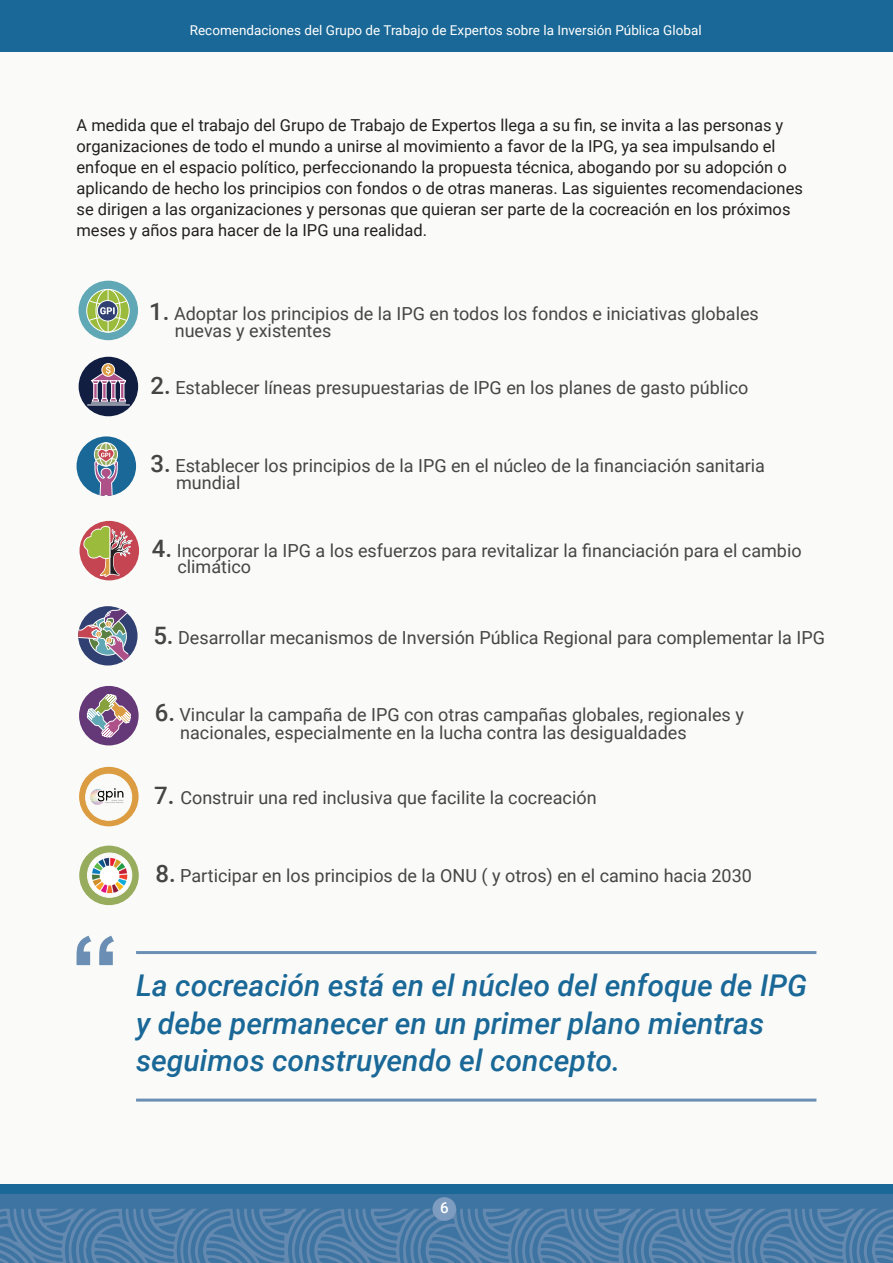
<style>
.page{position:relative;width:893px;height:1263px;background:#fafbf8}
.page>*{position:absolute;margin:0;border:0;box-sizing:border-box;transform-origin:0 0}
.t1{font:italic 500 30px/37.5px "Roboto";color:#1a6897}
.t2{font:18px/17px "Roboto";color:#454545}
.t3{font:16.5px/21px "Roboto";color:#231f20}
.t4{font:500 15px "Roboto";color:#fff}
.t5{font:13.5px "Roboto";color:#fff}
.s1{font-weight:500;font-size:24px}
</style>
<div class="page">
<div style="left:0;top:1184px;width:893px;height:79px;background:#1a6897"></div>
<div style="left:0;top:1194px;width:893px;height:69px;background:#3e74a1"></div>
<svg style="left:0;top:1209px;width:893px;height:54px"></svg>
<div style="left:0;top:0;width:893px;height:52px;background:#1a6897"></div>
<div style="left:432px;top:1197px;width:24px;height:24px;background:#7d9cbf;border-radius:50%"></div>
<div style="left:79px;top:846px;width:60px;height:59px;background:#98ac5d;border-radius:50%"></div>
<div style="left:87px;top:853px;width:45px;height:44px;background:#fafbf8;border-radius:50%"></div>
<img style="left:92px;top:857px;width:36px;height:36px">
<div style="left:87px;top:853px;width:45px;height:45px;border:1px solid #fafbf8;border-radius:50%"></div>
<svg style="left:79px;top:767px;width:60px;height:59px"></svg>
<div style="left:86px;top:774px;width:46px;height:46px;background:#fafbf8;border-radius:50%"></div>
<div style="left:85px;top:774px;width:47px;height:47px;border:1px solid #fafbf8;border-radius:50%"></div>
<img style="left:90px;top:788px;width:34px;height:17px">
<div style="left:79px;top:686px;width:60px;height:59px;background:#653877;border-radius:50%"></div>
<svg style="left:86px;top:693px;width:46px;height:45px"></svg>
<svg style="left:78px;top:606px;width:60px;height:59px"></svg>
<svg style="left:78px;top:606px;width:55px;height:57px"></svg>
<div style="left:80px;top:521px;width:59px;height:59px;background:#c54652;border-radius:50%"></div>
<svg style="left:80px;top:525px;width:53px;height:53px"></svg>
<div style="left:77px;top:436px;width:59px;height:60px;background:#1a6897;border-radius:50%"></div>
<div style="left:94px;top:442px;width:24px;height:24px;border:1px solid #fff;border-radius:50%"></div>
<div style="left:99px;top:442px;width:14px;height:24px;border:1px solid #fff;border-radius:50%"></div>
<svg style="left:94px;top:443px;width:24px;height:53px"></svg>
<div style="left:79px;top:357px;width:59px;height:59px;background:#121e41;border-radius:50%"></div>
<hr style="left:88px;top:404px;width:41px;height:1px;background:#fff">
<div style="left:101px;top:363px;width:14px;height:14px;border:1px solid #fff;border-radius:50%"></div>
<svg style="left:88px;top:365px;width:39px;height:41px"></svg>
<div style="left:79px;top:281px;width:59px;height:59px;background:#60a8b5;border-radius:50%"></div>
<svg style="left:87px;top:290px;width:43px;height:42px"></svg>
<div style="left:86px;top:289px;width:44px;height:44px;border:1px solid #fff;border-radius:50%"></div>
<div style="left:96px;top:289px;width:25px;height:44px;border:1px solid #fff;border-radius:50%"></div>
<hr style="left:108px;top:290px;width:1px;height:42px;background:#fff">
<svg style="left:88px;top:299px;width:40px;height:23px"></svg>
<hr style="left:136px;top:1098px;width:680px;height:3px;background:#6b8fb4">
<hr style="left:136px;top:951px;width:680px;height:3px;background:#6b8fb4">
<svg style="left:77px;top:936px;width:37px;height:29px"></svg>
<p class="t5" style="left:190px;top:21px;width:513px">Recomendaciones del Grupo de Trabajo de Expertos sobre la Inversión Pública Global</p>
<p class="t3" style="left:77px;top:114px;width:728px">A medida que el trabajo del Grupo de Trabajo de Expertos llega a su fin, se invita a las personas y organizaciones de todo el mundo a unirse al movimiento a favor de la IPG, ya sea impulsando el enfoque en el espacio político, perfeccionando la propuesta técnica, abogando por su adopción o aplicando de hecho los principios con fondos o de otras maneras. Las siguientes recomendaciones se dirigen a las organizaciones y personas que quieran ser parte de la cocreación en los próximos meses y años para hacer de la IPG una realidad.</p>
<p class="t2" style="left:175px;top:305px;width:586px;text-indent:-26px"><span class="s1">1.</span> Adoptar los principios de la IPG en todos los fondos e iniciativas globales nuevas y existentes</p>
<p class="t2" style="left:151px;top:378px;width:599px"><span class="s1">2.</span> Establecer líneas presupuestarias de IPG en los planes de gasto público</p>
<p class="t2" style="left:176px;top:457px;width:590px;text-indent:-26px"><span class="s1">3.</span> Establecer los principios de la IPG en el núcleo de la financiación sanitaria mundial</p>
<p class="t2" style="left:177px;top:541px;width:626px;text-indent:-26px"><span class="s1">4.</span> Incorporar la IPG a los esfuerzos para revitalizar la financiación para el cambio climático</p>
<p class="t2" style="left:153px;top:629px;width:673px"><span class="s1">5.</span> Desarrollar mecanismos de Inversión Pública Regional para complementar la IPG</p>
<p class="t2" style="left:180px;top:705px;width:565px;line-height:18px;text-indent:-26px"><span class="s1">6.</span> Vincular la campaña de IPG con otras campañas globales, regionales y nacionales, especialmente en la lucha contra las desigualdades</p>
<p class="t2" style="left:154px;top:788px;width:444px"><span class="s1">7.</span> Construir una red inclusiva que facilite la cocreación</p>
<p class="t2" style="left:155px;top:867px;width:598px"><span class="s1">8.</span> Participar en los principios de la ONU ( y otros) en el camino hacia 2030</p>
<h1 class="t1" style="left:136px;top:966px;width:672px">La cocreación está en el núcleo del enfoque de IPG y debe permanecer en un primer plano mientras seguimos construyendo el concepto.</h1>
<p class="t4" style="left:440px;top:1197px;width:10px">6</p>
</div>
